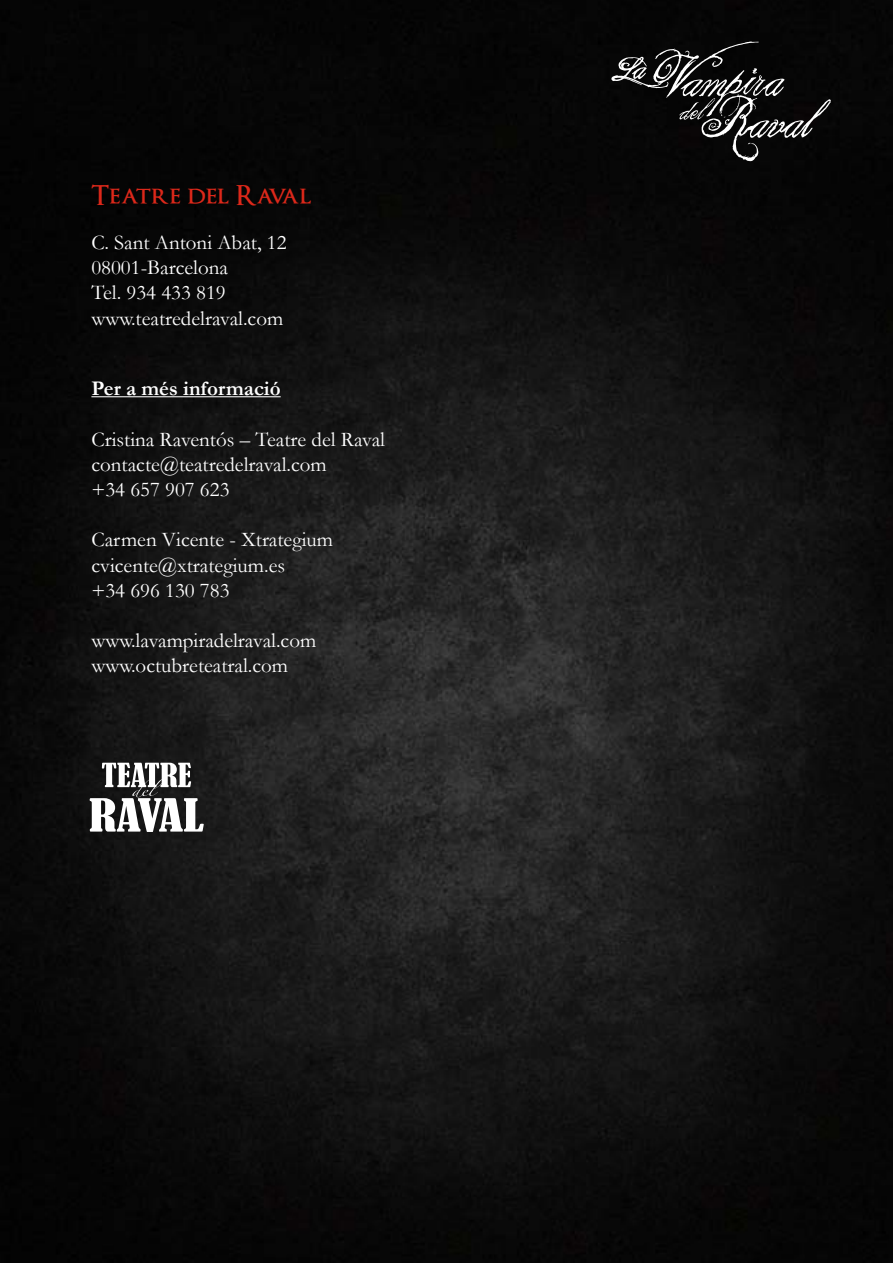
<style>
.page{position:relative;width:893px;height:1263px;background:#fff}
.page>*{position:absolute;margin:0;border:0;box-sizing:border-box;transform-origin:0 0}
.t1{font:600 27px "Optimus Princeps";color:#dd281a}
.t2{font:21px/25.2px "Garamond";color:#fff}
.t3{font:700 21px "Garamond";color:#fff}
</style>
<div class="page">
<img style="left:0;top:0;width:893px;height:1263px">
<svg style="left:611px;top:42px;width:220px;height:119px;background:#222"></svg>
<svg style="left:90px;top:763px;width:114px;height:69px"></svg>
<hr style="left:91px;top:396px;width:190px;height:1px;background:#fff">
<p class="t1" style="left:91px;top:181px;width:222px">Teatre del Raval</p>
<p class="t2" style="left:91px;top:230px;width:197px">C. Sant Antoni Abat, 12<br>08001-Barcelona<br>Tel. 934 433 819 www.teatredelraval.com</p>
<p class="t3" style="left:91px;top:376px;width:191px">Per a més informació</p>
<p class="t2" style="left:91px;top:426px;width:295px">Cristina Raventós – Teatre del Raval contacte@teatredelraval.com<br>+34 657 907 623</p>
<p class="t2" style="left:91px;top:527px;width:243px">Carmen Vicente - Xtrategium cvicente@xtrategium.es<br>+34 696 130 783</p>
<p class="t2" style="left:91px;top:628px;width:226px">www.lavampiradelraval.com www.octubreteatral.com</p>
</div>
